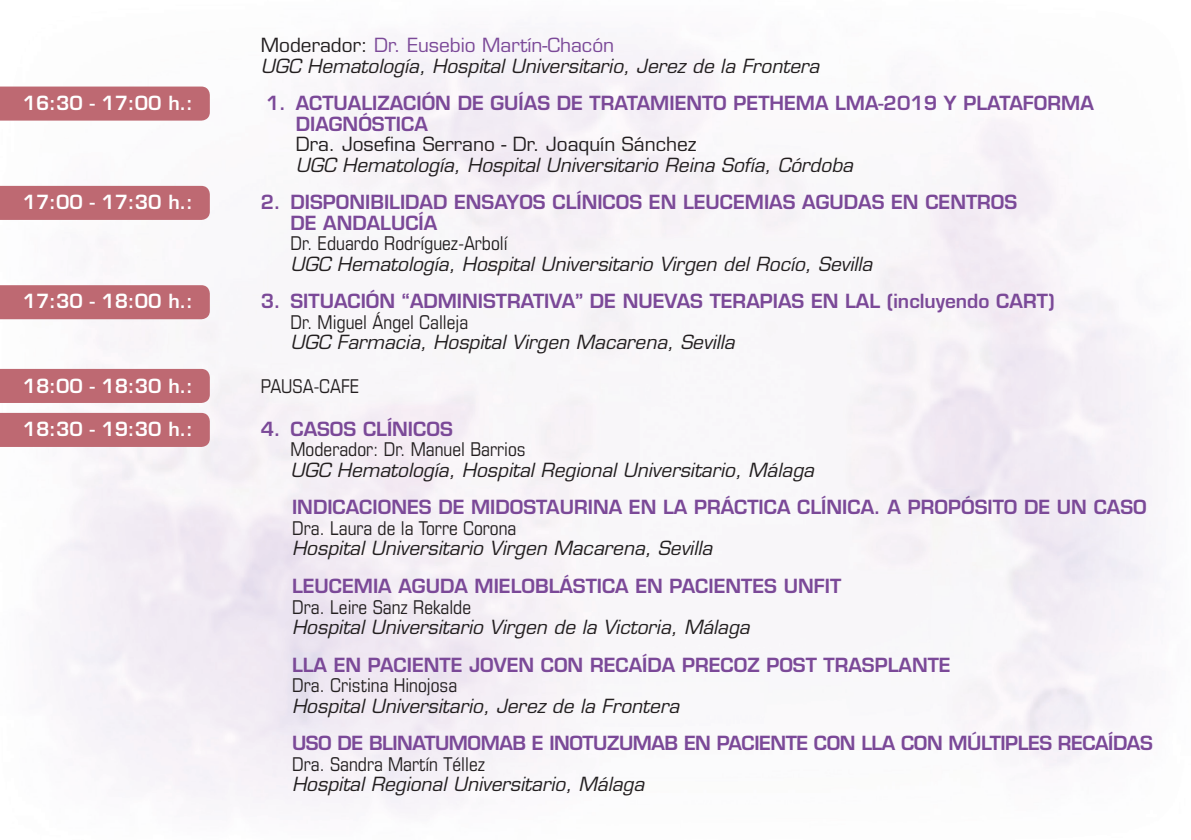
<style>
.page{position:relative;width:1191px;height:840px;background:#fff}
.page>*{position:absolute;margin:0;border:0;box-sizing:border-box;transform-origin:0 0}
.t1{font:italic 19px/20.6px "Eurostile LT";color:#231f20}
.t2{font:600 19px/20.6px "Eurostile LT";color:#7b4998}
.t3{font:condensed 19px "Eurostile LT";color:#231f20}
.t4{font:600 19px "Eurostile LT";color:#fff}
.t5{font:600 19px "Eurostile LT";letter-spacing:-.025em;color:#7b4998}
.t6{font:19px "Eurostile LT";color:#231f20}
.s1{font-style:normal}
.s2{font-style:normal;color:#7b4998}
</style>
<div class="page">
<div style="left:0;top:86px;width:210px;height:34px;background:#be6972"></div>
<div style="left:0;top:186px;width:210px;height:34px;background:#be6972"></div>
<div style="left:0;top:369px;width:210px;height:34px;background:#be6972"></div>
<div style="left:0;top:412px;width:210px;height:34px;background:#be6972"></div>
<div style="left:0;top:285px;width:210px;height:34px;background:#be6972"></div>
<p class="t1" style="left:261px;top:35px;width:560px"><span class="s1">Moderador:</span> <span class="s2">Dr. Eusebio Martín-Chacón<br></span>UGC Hematología, Hospital Universitario, Jerez de la Frontera</p>
<p class="t4" style="left:23px;top:91px;width:172px">16:30 - 17:00 h.:</p>
<p class="t2" style="left:296px;top:93px;width:799px;text-indent:-30px">1. ACTUALIZACIÓN DE GUÍAS DE TRATAMIENTO PETHEMA LMA-2019 Y PLATAFORMA<br>DIAGNÓSTICA</p>
<p class="t6" style="left:296px;top:133px;width:402px">Dra. Josefina Serrano - Dr. Joaquín Sánchez</p>
<p class="t1" style="left:296px;top:154px;width:559px">UGC Hematología, Hospital Universitario Reina Sofía, Córdoba</p>
<p class="t4" style="left:23px;top:190px;width:172px">17:00 - 17:30 h.:</p>
<p class="t2" style="left:290px;top:192px;width:728px;text-indent:-30px">2. DISPONIBILIDAD ENSAYOS CLÍNICOS EN LEUCEMIAS AGUDAS EN CENTROS<br>DE ANDALUCÍA</p>
<p class="t3" style="left:290px;top:232px;width:219px">Dr. Eduardo Rodríguez-Arbolí</p>
<p class="t1" style="left:290px;top:253px;width:583px">UGC Hematología, Hospital Universitario Virgen del Rocío, Sevilla</p>
<p class="t4" style="left:23px;top:289px;width:172px">17:30 - 18:00 h.:</p>
<p class="t2" style="left:261px;top:291px;width:795px">3. SITUACIÓN “ADMINISTRATIVA” DE NUEVAS TERAPIAS EN LAL (incluyendo CART)</p>
<p class="t3" style="left:290px;top:310px;width:179px">Dr. Miguel Ángel Calleja</p>
<p class="t1" style="left:290px;top:332px;width:446px">UGC Farmacia, Hospital Virgen Macarena, Sevilla</p>
<p class="t4" style="left:23px;top:373px;width:172px">18:00 - 18:30 h.:</p>
<p class="t3" style="left:261px;top:374px;width:100px">PAUSA-CAFE</p>
<p class="t4" style="left:23px;top:416px;width:172px">18:30 - 19:30 h.:</p>
<p class="t2" style="left:261px;top:418px;width:193px">4. CASOS CLÍNICOS</p>
<p class="t3" style="left:290px;top:438px;width:237px">Moderador: Dr. Manuel Barrios</p>
<p class="t1" style="left:290px;top:459px;width:525px">UGC Hematología, Hospital Regional Universitario, Málaga</p>
<p class="t2" style="left:292px;top:496px;width:856px">INDICACIONES DE MIDOSTAURINA EN LA PRÁCTICA CLÍNICA. A PROPÓSITO DE UN CASO</p>
<p class="t3" style="left:292px;top:516px;width:226px">Dra. Laura de la Torre Corona</p>
<p class="t1" style="left:292px;top:538px;width:422px">Hospital Universitario Virgen Macarena, Sevilla</p>
<p class="t2" style="left:292px;top:575px;width:550px">LEUCEMIA AGUDA MIELOBLÁSTICA EN PACIENTES UNFIT</p>
<p class="t3" style="left:292px;top:595px;width:181px">Dra. Leire Sanz Rekalde</p>
<p class="t1" style="left:292px;top:616px;width:459px">Hospital Universitario Virgen de la Victoria, Málaga</p>
<p class="t2" style="left:292px;top:653px;width:660px">LLA EN PACIENTE JOVEN CON RECAÍDA PRECOZ POST TRASPLANTE</p>
<p class="t3" style="left:292px;top:673px;width:167px">Dra. Cristina Hinojosa</p>
<p class="t1" style="left:292px;top:695px;width:389px">Hospital Universitario, Jerez de la Frontera</p>
<p class="t5" style="left:292px;top:730px;width:862px">USO DE BLINATUMOMAB E INOTUZUMAB EN PACIENTE CON LLA CON MÚLTIPLES RECAÍDAS</p>
<p class="t3" style="left:292px;top:752px;width:195px">Dra. Sandra Martín Téllez</p>
<p class="t1" style="left:292px;top:773px;width:354px">Hospital Regional Universitario, Málaga</p>
</div>
